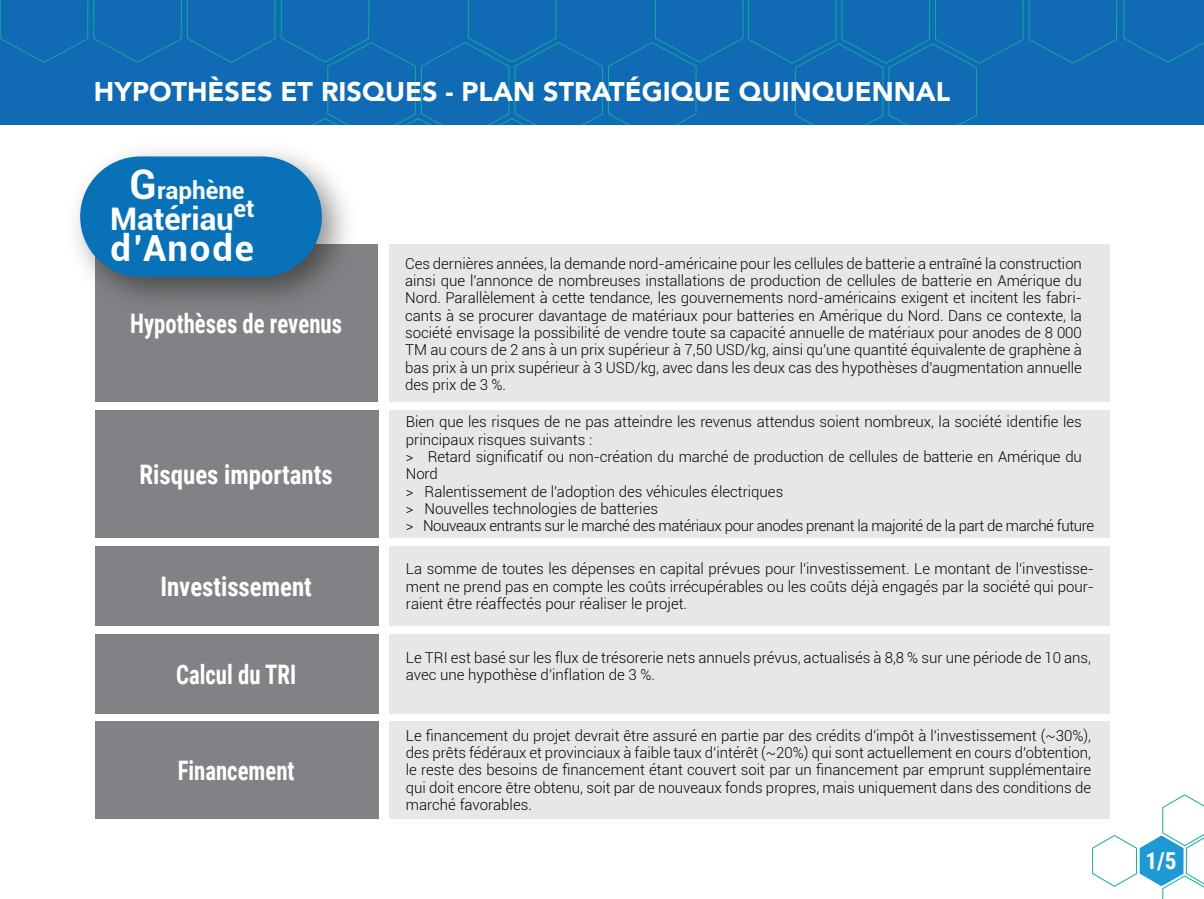
<style>
.page{position:relative;width:1204px;height:899px;background:#fff}
.page>*{position:absolute;margin:0;border:0;box-sizing:border-box;transform-origin:0 0}
.t1{font:700 40.8px "Roboto";color:#fff}
.t2{font:700 36px "Roboto";letter-spacing:.05em;color:#fff}
.t3{font:700 31.05px "Roboto";letter-spacing:-.005em;color:#fff}
.t4{font:900 27px "Avenir";color:#fff}
.t5{font:700 26.85px "Roboto Condensed";color:#fff;scale:.85 1}
.t6{font:700 26.85px "Roboto Condensed";color:#fff;scale:.92 1}
.t7{font:700 24.3px/17.4px "Roboto";letter-spacing:-.005em;color:#fff}
.t8{font:700 23.25px "Roboto Condensed";color:#fff}
.t9{font:300 15px/17.2px "Roboto";color:#050504;text-align:justify}
</style>
<div class="page">
<div style="left:0;top:0;width:1203px;height:124px;background:#106ab4"></div>
<svg style="left:1092px;top:794px;width:111px;height:104px"></svg>
<div style="left:95px;top:243px;width:283px;height:158px;background:#808285"></div>
<div style="left:389px;top:243px;width:720px;height:158px;background:#e6e7e9"></div>
<div style="left:95px;top:410px;width:284px;height:127px;background:#808285"></div>
<div style="left:389px;top:410px;width:720px;height:127px;background:#e6e7e9"></div>
<div style="left:95px;top:546px;width:284px;height:79px;background:#808285"></div>
<div style="left:389px;top:546px;width:720px;height:79px;background:#e6e7e9"></div>
<div style="left:95px;top:634px;width:284px;height:79px;background:#808285"></div>
<div style="left:389px;top:634px;width:720px;height:79px;background:#e6e7e9"></div>
<div style="left:95px;top:721px;width:284px;height:97px;background:#808285"></div>
<div style="left:389px;top:721px;width:720px;height:97px;background:#e6e7e9"></div>
<img style="left:76px;top:151px;width:292px;height:148px">
<div style="left:80px;top:156px;width:242px;height:121px;background:#0971b7;border-radius:60px"></div>
<h3 class="t4" style="left:94px;top:69px;width:858px">HYPOTHÈSES ET RISQUES - PLAN STRATÉGIQUE QUINQUENNAL</h3>
<h1 class="t1" style="left:129px;top:156px;width:29px">G</h1>
<h3 class="t3" style="left:110px;top:197px;width:125px">Matériau</h3>
<h3 class="t7" style="left:233px;top:181px;width:23px;text-indent:-76px">raphène et</h3>
<h2 class="t2" style="left:111px;top:222px;width:145px">d’Anode</h2>
<h3 class="t5" style="left:130px;top:304px;width:251px">Hypothèses de revenus</h3>
<h3 class="t6" style="left:139px;top:455px;width:211px">Risques importants</h3>
<h3 class="t6" style="left:160px;top:567px;width:166px">Investissement</h3>
<p class="t9" style="left:405px;top:254px;width:678px">Ces dernières années, la demande nord-américaine pour les cellules de batterie a entraîné la construction ainsi que l'annonce de nombreuses installations de production de cellules de batterie en Amérique du Nord. Parallèlement à cette tendance, les gouvernements nord-américains exigent et incitent les fabri&shy;cants à se procurer davantage de matériaux pour batteries en Amérique du Nord. Dans ce contexte, la société envisage la possibilité de vendre toute sa capacité annuelle de matériaux pour anodes de 8 000<br>TM au cours de 2 ans à un prix supérieur à 7,50 USD/kg, ainsi qu'une quantité équivalente de graphène à bas prix à un prix supérieur à 3 USD/kg, avec dans les deux cas des hypothèses d'augmentation annuelle des prix de 3 %.</p>
<p class="t9" style="left:406px;top:412px;width:689px;text-align:left">Bien que les risques de ne pas atteindre les revenus attendus soient nombreux, la société identifie les principaux risques suivants :<br>&gt; Retard significatif ou non-création du marché de production de cellules de batterie en Amérique du Nord<br>&gt; Ralentissement de l'adoption des véhicules électriques<br>&gt; Nouvelles technologies de batteries<br>&gt; Nouveaux entrants sur le marché des matériaux pour anodes prenant la majorité de la part de marché future</p>
<p class="t9" style="left:406px;top:559px;width:689px">La somme de toutes les dépenses en capital prévues pour l'investissement. Le montant de l'investisse&shy;ment ne prend pas en compte les coûts irrécupérables ou les coûts déjà engagés par la société qui pour&shy;raient être réaffectés pour réaliser le projet.</p>
<p class="t9" style="left:406px;top:648px;width:686px">Le TRI est basé sur les flux de trésorerie nets annuels prévus, actualisés à 8,8 % sur une période de 10 ans,</p>
<h3 class="t5" style="left:176px;top:655px;width:143px">Calcul du TRI</h3>
<p class="t9" style="left:406px;top:665px;width:251px">avec une hypothèse d'inflation de 3 %.</p>
<h3 class="t5" style="left:178px;top:751px;width:139px">Financement</h3>
<p class="t9" style="left:406px;top:726px;width:686px">Le financement du projet devrait être assuré en partie par des crédits d'impôt à l'investissement (~30%), des prêts fédéraux et provinciaux à faible taux d'intérêt (~20%) qui sont actuellement en cours d'obtention, le reste des besoins de financement étant couvert soit par un financement par emprunt supplémentaire qui doit encore être obtenu, soit par de nouveaux fonds propres, mais uniquement dans des conditions de marché favorables.</p>
<h3 class="t8" style="left:1145px;top:844px;width:33px">1/5</h3>
</div>
